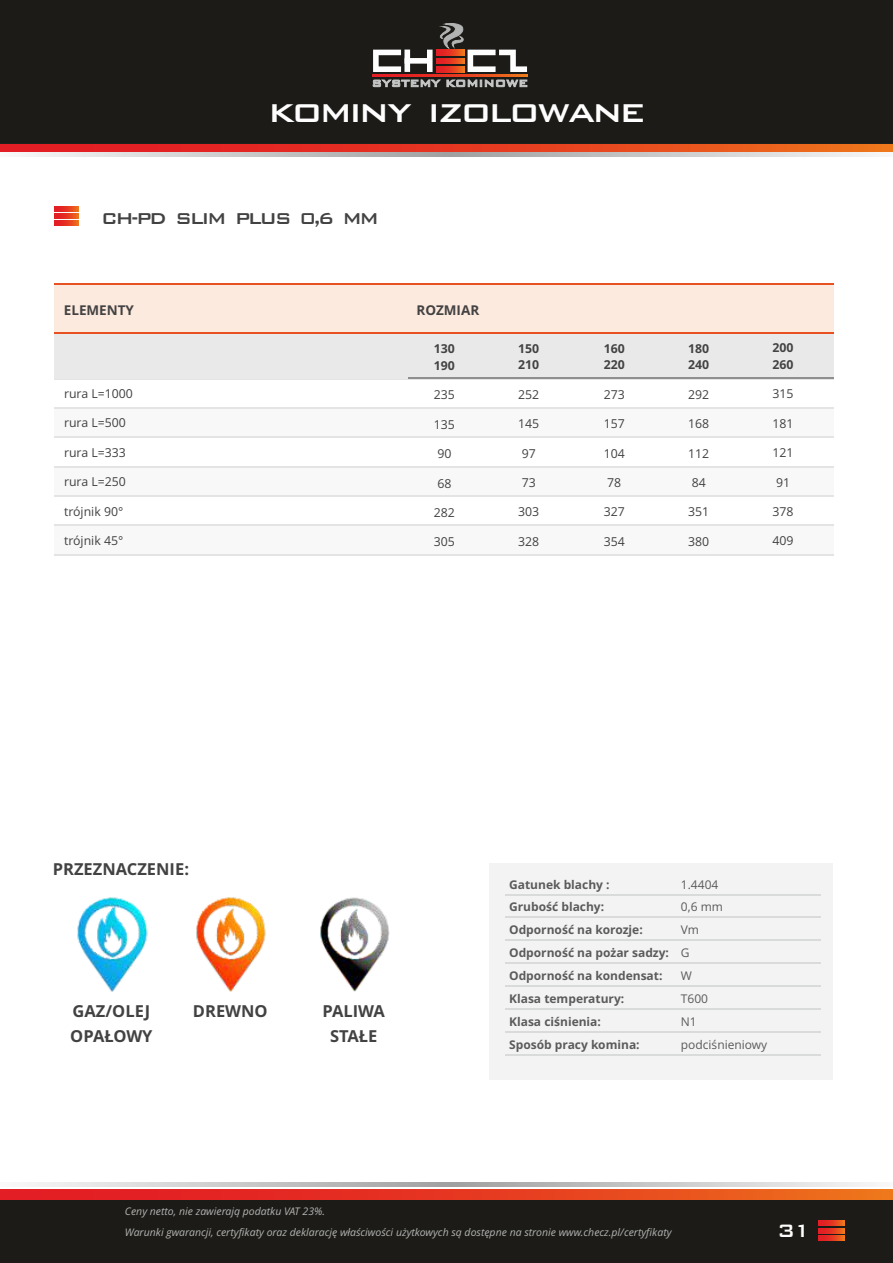
<style>
.page{position:relative;width:893px;height:1263px;background:#fff}
.page>*{position:absolute;margin:0;border:0;box-sizing:border-box;transform-origin:0 0}
.t1{font:500 42px "Bank Gothic BT";letter-spacing:-.06em;color:#fefefe}
.t2{font:500 24px "Bank Gothic BT";color:#fefefe}
.t3{font:500 21px "Bank Gothic BT";letter-spacing:-.115em;color:#434242}
.t4{font:700 16.5px/24.8px "Open Sans";color:#434242}
.t5{font:700 13.5px "Open Sans";color:#434242}
.t6{font:12.3px "Open Sans";color:#434242}
.t7{font:700 12.3px/16.6px "Open Sans";color:#434242}
.t8{font:700 12px/23px "Open Sans";color:#5b5b5b}
.t9{font:12px/23px "Open Sans";color:#5b5b5b}
.t10{font:italic 10.5px/20.7px "Open Sans";color:#b2b3b3}
</style>
<div class="page">
<div style="left:0;top:1199px;width:893px;height:64px;background:#1c1b17"></div>
<svg style="left:0;top:1189px;width:893px;height:10px;background:#e63d20"></svg>
<svg style="left:27px;top:1182px;width:847px;height:5px;background:#cacaca"></svg>
<div style="left:490px;top:863px;width:343px;height:217px;background:#f3f3f3"></div>
<hr style="left:505px;top:894px;width:315px;height:1px;background:#d9dada">
<hr style="left:505px;top:916px;width:315px;height:1px;background:#d9dada">
<hr style="left:505px;top:940px;width:315px;height:1px;background:#d9dada">
<hr style="left:505px;top:963px;width:315px;height:1px;background:#d9dada">
<hr style="left:505px;top:986px;width:315px;height:1px;background:#d9dada">
<hr style="left:505px;top:1031px;width:316px;height:1px;background:#d9dada">
<hr style="left:505px;top:1055px;width:316px;height:1px;background:#d9dada">
<hr style="left:505px;top:1008px;width:316px;height:1px;background:#d9dada">
<img style="left:320px;top:897px;width:70px;height:95px">
<img style="left:77px;top:897px;width:71px;height:95px">
<img style="left:196px;top:897px;width:70px;height:95px">
<svg style="left:54px;top:214px;width:25px;height:4px"></svg>
<svg style="left:54px;top:221px;width:25px;height:5px"></svg>
<svg style="left:54px;top:206px;width:25px;height:5px"></svg>
<div style="left:0;top:0;width:893px;height:144px;background:#1c1b17"></div>
<svg style="left:0;top:144px;width:893px;height:8px;background:#e63d20"></svg>
<svg style="left:26px;top:152px;width:849px;height:5px;background:#cacaca"></svg>
<div style="left:54px;top:467px;width:780px;height:28px;background:#f8f8f8"></div>
<div style="left:54px;top:525px;width:780px;height:29px;background:#f8f8f8"></div>
<div style="left:54px;top:284px;width:780px;height:48px;background:#fdeade"></div>
<div style="left:54px;top:408px;width:780px;height:29px;background:#f8f8f8"></div>
<div style="left:54px;top:333px;width:780px;height:46px;background:#e9e9e9"></div>
<hr style="left:54px;top:407px;width:780px;height:1px;background:#e5e4e5">
<hr style="left:54px;top:437px;width:780px;height:1px;background:#e5e4e5">
<hr style="left:54px;top:466px;width:780px;height:1px;background:#e5e4e5">
<hr style="left:54px;top:495px;width:780px;height:1px;background:#e5e4e5">
<hr style="left:409px;top:378px;width:425px;height:1px;background:#8f8f8f">
<hr style="left:54px;top:283px;width:780px;height:1px;background:#e85122">
<hr style="left:54px;top:525px;width:780px;height:1px;background:#e5e4e5">
<hr style="left:54px;top:554px;width:780px;height:1px;background:#e5e4e5">
<hr style="left:54px;top:332px;width:780px;height:1px;background:#e85122">
<svg style="left:819px;top:1228px;width:25px;height:5px"></svg>
<svg style="left:819px;top:1235px;width:25px;height:5px"></svg>
<svg style="left:819px;top:1220px;width:25px;height:5px"></svg>
<svg style="left:369px;top:22px;width:173px;height:71px;background:#51443f"></svg>
<svg style="left:373px;top:75px;width:154px;height:1px"></svg>
<h1 class="t1" style="left:269px;top:90px;width:378px">kominy izolowane</h1>
<h3 class="t3" style="left:101px;top:208px;width:279px">CH-PD SLIM PLUS 0,6 MM</h3>
<p class="t5" style="left:64px;top:304px;width:72px">ELEMENTY</p>
<p class="t6" style="left:64px;top:388px;width:70px">rura L=1000</p>
<p class="t6" style="left:64px;top:418px;width:63px">rura L=500</p>
<p class="t6" style="left:64px;top:447px;width:63px">rura L=333</p>
<p class="t6" style="left:64px;top:477px;width:63px">rura L=250</p>
<p class="t6" style="left:64px;top:506px;width:61px">trójnik 90°</p>
<p class="t6" style="left:64px;top:535px;width:61px">trójnik 45°</p>
<p class="t5" style="left:417px;top:304px;width:64px">ROZMIAR</p>
<p class="t7" style="left:434px;top:342px;width:23px">130<br>190</p>
<p class="t6" style="left:434px;top:390px;width:23px">235</p>
<p class="t6" style="left:434px;top:419px;width:23px">135</p>
<p class="t6" style="left:437px;top:449px;width:16px">90</p>
<p class="t6" style="left:437px;top:478px;width:16px">68</p>
<p class="t6" style="left:434px;top:508px;width:23px">282</p>
<p class="t6" style="left:434px;top:537px;width:23px">305</p>
<p class="t7" style="left:518px;top:341px;width:23px">150<br>210</p>
<p class="t6" style="left:518px;top:389px;width:23px">252</p>
<p class="t6" style="left:518px;top:419px;width:23px">145</p>
<p class="t6" style="left:522px;top:448px;width:16px">97</p>
<p class="t6" style="left:522px;top:478px;width:16px">73</p>
<p class="t6" style="left:518px;top:507px;width:23px">303</p>
<p class="t6" style="left:518px;top:536px;width:23px">328</p>
<p class="t7" style="left:604px;top:341px;width:23px">160<br>220</p>
<p class="t6" style="left:604px;top:389px;width:23px">273</p>
<p class="t6" style="left:604px;top:419px;width:23px">157</p>
<p class="t6" style="left:604px;top:448px;width:23px">104</p>
<p class="t6" style="left:607px;top:478px;width:16px">78</p>
<p class="t6" style="left:604px;top:507px;width:23px">327</p>
<p class="t6" style="left:604px;top:536px;width:23px">354</p>
<p class="t7" style="left:688px;top:341px;width:23px">180<br>240</p>
<p class="t6" style="left:688px;top:389px;width:23px">292</p>
<p class="t6" style="left:688px;top:419px;width:23px">168</p>
<p class="t6" style="left:688px;top:448px;width:23px">112</p>
<p class="t6" style="left:692px;top:478px;width:16px">84</p>
<p class="t6" style="left:688px;top:507px;width:23px">351</p>
<p class="t6" style="left:688px;top:536px;width:23px">380</p>
<p class="t7" style="left:773px;top:341px;width:23px">200<br>260</p>
<p class="t6" style="left:773px;top:389px;width:23px">315</p>
<p class="t6" style="left:773px;top:418px;width:23px">181</p>
<p class="t6" style="left:773px;top:448px;width:23px">121</p>
<p class="t6" style="left:776px;top:477px;width:16px">91</p>
<p class="t6" style="left:773px;top:506px;width:23px">378</p>
<p class="t6" style="left:773px;top:536px;width:23px">409</p>
<h3 class="t4" style="left:53px;top:858px;width:138px">PRZEZNACZENIE:</h3>
<h3 class="t4" style="left:70px;top:1000px;width:84px">GAZ/OLEJ<br>OPAŁOWY</h3>
<h3 class="t4" style="left:193px;top:1000px;width:76px">DREWNO</h3>
<h3 class="t4" style="left:323px;top:1000px;width:64px;text-align:center">PALIWA<br>STAŁE</h3>
<p class="t8" style="left:509px;top:874px;width:161px">Gatunek blachy :<br>Grubość blachy:<br>Odporność na korozje:<br>Odporność na pożar sadzy:<br>Odporność na kondensat:<br>Klasa temperatury:<br>Klasa ciśnienia:<br>Sposób pracy komina:</p>
<p class="t9" style="left:681px;top:874px;width:88px">1.4404<br>0,6 mm<br>Vm<br>G<br>W<br>T600<br>N1 podciśnieniowy</p>
<p class="t10" style="left:125px;top:1202px;width:548px">Ceny netto, nie zawierają podatku VAT 23%.<br>Warunki gwarancji, certyfikaty oraz deklarację właściwości użytkowych są dostępne na stronie www.checz.pl/certyfikaty</p>
<h2 class="t2" style="left:777px;top:1219px;width:36px">31</h2>
</div>
